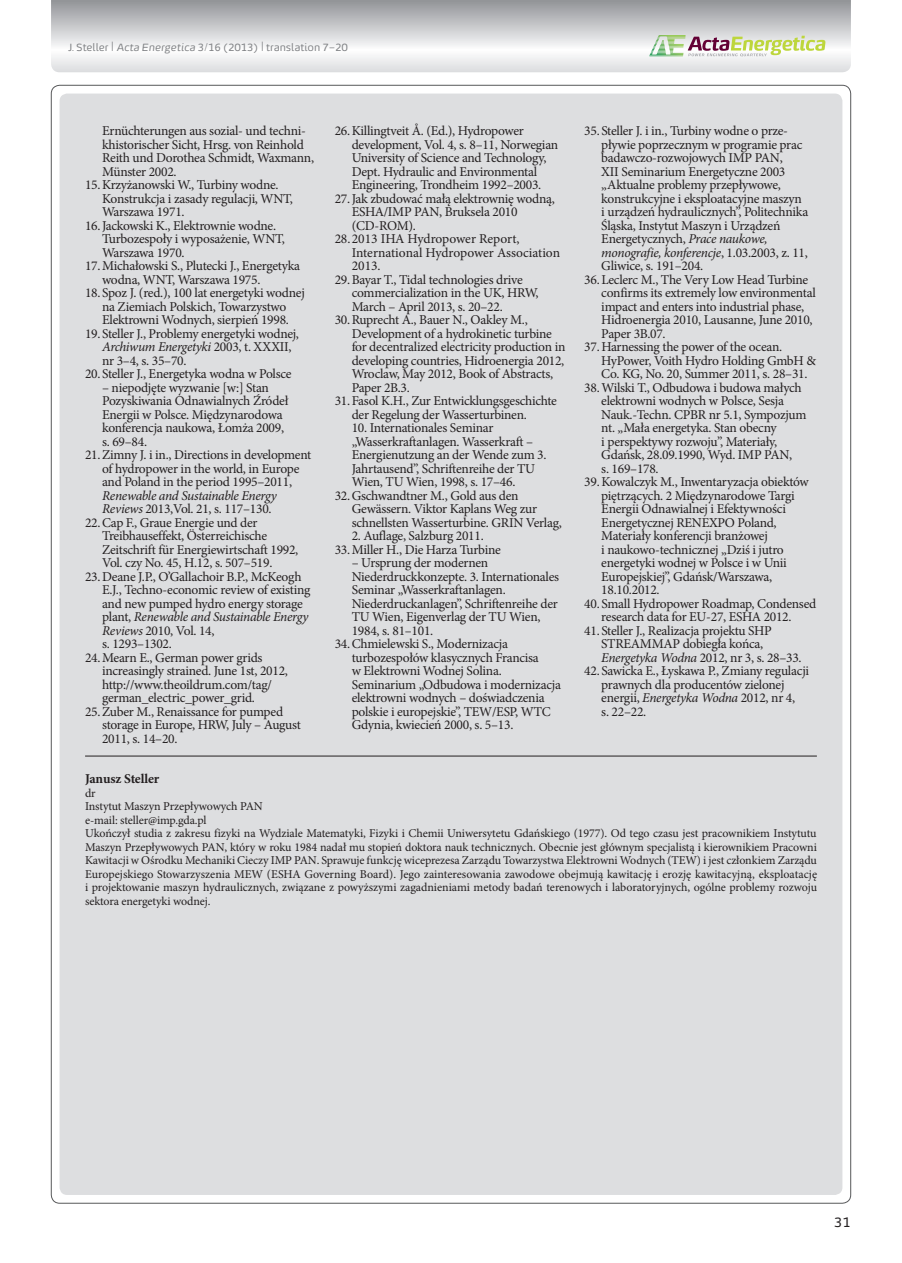
<style>
.page{position:relative;width:902px;height:1263px;background:#fff}
.page>*{position:absolute;margin:0;border:0;box-sizing:border-box;transform-origin:0 0}
.polska_bibliografia{font:13.5px/13.5px "Minion Pro";letter-spacing:-.02em;color:#231f20}
.polska_bibliografia-2{font:13.5px/13.5px "Minion Pro";color:#231f20}
.polski_body{font:700 13.5px "Minion Pro";letter-spacing:-.015em;color:#231f20}
.t1{font:13.5px "Energa";color:#231f20}
.polski_body-2{font:12px/13.5px "Minion Pro";letter-spacing:-.01em;color:#231f20;text-align:justify}
.polski_body-3{font:10.5px "Energa";letter-spacing:-.01em;color:#808285}
.s1{font-size:13.5px}
.s2{font-style:italic}
</style>
<div class="page">
<div style="left:60px;top:94px;width:782px;height:1101px;background:#dddee0;border-radius:8px"></div>
<svg style="left:51px;top:0;width:799px;height:72px"></svg>
<svg style="left:649px;top:35px;width:176px;height:21px"></svg>
<hr style="left:85px;top:756px;width:731px;height:1px;background:#231f20">
<p class="polski_body-3" style="left:68px;top:41px;width:281px">J. Steller <span class="s1">|</span> <span class="s2">Acta Energetica</span> 3/16 (2013) <span class="s1">|</span> translation 7–20</p>
<p class="polska_bibliografia" style="left:102px;top:124px;width:213px">Ernüchterungen aus sozial- und techni&shy;khistorischer Sicht, Hrsg. von Reinhold Reith und Dorothea Schmidt, Waxmann, Münster 2002.</p>
<p class="polska_bibliografia" style="left:102px;top:178px;width:192px;text-indent:-17px">15.Krzyżanowski W., Turbiny wodne.<br>Konstrukcja i zasady regulacji, WNT,<br>Warszawa 1971.</p>
<p class="polska_bibliografia" style="left:102px;top:219px;width:184px;text-indent:-17px">16.Jackowski K., Elektrownie wodne.<br>Turbozespoły i wyposażenie, WNT,<br>Warszawa 1970.</p>
<p class="polska_bibliografia" style="left:102px;top:259px;width:200px;text-indent:-17px">17.Michałowski S., Plutecki J., Energetyka wodna, WNT, Warszawa 1975.</p>
<p class="polska_bibliografia" style="left:85px;top:286px;width:221px;text-align:center">18.Spoz J. (red.), 100 lat energetyki wodnej na Ziemiach Polskich, Towarzystwo<br>Elektrowni Wodnych, sierpień 1998.</p>
<p class="polska_bibliografia" style="left:102px;top:327px;width:198px;text-indent:-17px">19.Steller J., Problemy energetyki wodnej,<br><span class="s2">Archiwum Energetyki</span> 2003, t. XXXII, nr 3–4, s. 35–70.</p>
<p class="polska_bibliografia" style="left:85px;top:367px;width:208px">20.Steller J., Energetyka wodna w Polsce</p>
<p class="polska_bibliografia" style="left:102px;top:381px;width:188px">– niepodjęte wyzwanie [w:] Stan<br>Pozyskiwania Odnawialnych Źródeł<br>Energii w Polsce. Międzynarodowa konferencja naukowa, Łomża 2009, s. 69–84.</p>
<p class="polska_bibliografia" style="left:102px;top:448px;width:211px;text-indent:-17px">21.Zimny J. i in., Directions in development of hydropower in the world, in Europe and Poland in the period 1995–2011, <span class="s2">Renewable and Sustainable Energy Reviews</span> 2013,Vol. 21, s. 117–130.</p>
<p class="polska_bibliografia" style="left:102px;top:516px;width:198px;text-indent:-17px">22.Cap F., Graue Energie und der Treibhauseffekt, Österreichische Zeitschrift für Energiewirtschaft 1992, Vol. czy No. 45, H.12, s. 507–519.</p>
<p class="polska_bibliografia" style="left:102px;top:570px;width:210px;text-indent:-17px">23.Deane J.P., O’Gallachoir B.P., McKeogh E.J., Techno-economic review of existing and new pumped hydro energy storage plant, <span class="s2">Renewable and Sustainable Energy Reviews</span> 2010, Vol. 14,<br>s. 1293–1302.</p>
<p class="polska_bibliografia" style="left:102px;top:651px;width:187px;text-indent:-17px">24.Mearn E., German power grids increasingly strained. June 1st, 2012, http://www.theoildrum.com/tag/ german_electric_power_grid.</p>
<p class="polska_bibliografia" style="left:102px;top:705px;width:200px;text-indent:-17px">25.Zuber M., Renaissance for pumped storage in Europe, HRW, July – August<br>2011, s. 14–20.</p>
<p class="polska_bibliografia" style="left:351px;top:124px;width:208px;text-indent:-17px">26.Killingtveit Å. (Ed.), Hydropower development, Vol. 4, s. 8–11, Norwegian University of Science and Technology, Dept. Hydraulic and Environmental Engineering, Trondheim 1992–2003.</p>
<p class="polska_bibliografia" style="left:351px;top:192px;width:204px;text-indent:-17px">27.Jak zbudować małą elektrownię wodną,<br>ESHA/IMP PAN, Bruksela 2010 (CD-ROM).</p>
<p class="polska_bibliografia-2" style="left:351px;top:232px;width:210px;text-indent:-17px">28.2013 IHA Hydropower Report,<br>International Hydropower Association<br>2013.</p>
<p class="polska_bibliografia" style="left:351px;top:273px;width:188px;text-indent:-17px">29.Bayar T., Tidal technologies drive commercialization in the UK, HRW,<br>March – April 2013, s. 20–22.</p>
<p class="polska_bibliografia" style="left:351px;top:313px;width:215px;text-indent:-17px">30.Ruprecht A., Bauer N., Oakley M., Development of a hydrokinetic turbine for decentralized electricity production in developing countries, Hidroenergia 2012, Wroclaw, May 2012, Book of Abstracts, Paper 2B.3.</p>
<p class="polska_bibliografia" style="left:351px;top:394px;width:207px;text-indent:-17px">31.Fasol K.H., Zur Entwicklungsgeschichte der Regelung der Wasserturbinen.</p>
<p class="polska_bibliografia" style="left:351px;top:421px;width:196px">10. Internationales Seminar „Wasserkraftanlagen. Wasserkraft – Energienutzung an der Wende zum 3.<br>Jahrtausend”, Schriftenreihe der TU Wien, TU Wien, 1998, s. 17–46.</p>
<p class="polska_bibliografia" style="left:351px;top:489px;width:212px;text-indent:-17px">32.Gschwandtner M., Gold aus den<br>Gewässern. Viktor Kaplans Weg zur schnellsten Wasserturbine. GRIN Verlag,</p>
<p class="polska_bibliografia" style="left:351px;top:529px;width:133px">2. Auflage, Salzburg 2011.</p>
<p class="polska_bibliografia" style="left:334px;top:543px;width:168px">33.Miller H., Die Harza Turbine</p>
<p class="polska_bibliografia" style="left:351px;top:556px;width:209px">– Ursprung der modernen<br>Niederdruckkonzepte. 3. Internationales<br>Seminar „Wasserkraftanlagen.<br>Niederdruckanlagen”, Schriftenreihe der<br>TU Wien, Eigenverlag der TU Wien,<br>1984, s. 81–101.</p>
<p class="polska_bibliografia" style="left:351px;top:637px;width:211px;text-indent:-17px">34.Chmielewski S., Modernizacja turbozespołów klasycznych Francisa<br>w Elektrowni Wodnej Solina.<br>Seminarium „Odbudowa i modernizacja elektrowni wodnych – doświadczenia polskie i europejskie”, TEW/ESP, WTC Gdynia, kwiecień 2000, s. 5–13.</p>
<p class="polska_bibliografia" style="left:601px;top:124px;width:208px;text-indent:-17px">35.Steller J. i in., Turbiny wodne o prze&shy;pływie poprzecznym w programie prac badawczo-rozwojowych IMP PAN,<br>XII Seminarium Energetyczne 2003 „Aktualne problemy przepływowe, konstrukcyjne i eksploatacyjne maszyn i urządzeń hydraulicznych”, Politechnika Śląska, Instytut Maszyn i Urządzeń Energetycznych, <span class="s2">Prace naukowe, monografie, konferencje</span>, 1.03.2003, z. 11, Gliwice, s. 191–204.</p>
<p class="polska_bibliografia" style="left:601px;top:273px;width:216px;text-indent:-17px">36.Leclerc M., The Very Low Head Turbine confirms its extremely low environmental impact and enters into industrial phase, Hidroenergia 2010, Lausanne, June 2010, Paper 3B.07.</p>
<p class="polska_bibliografia" style="left:601px;top:340px;width:216px;text-indent:-17px">37.Harnessing the power of the ocean.<br>HyPower, Voith Hydro Holding GmbH &amp;<br>Co. KG, No. 20, Summer 2011, s. 28–31.</p>
<p class="polska_bibliografia" style="left:601px;top:381px;width:207px;text-indent:-17px">38.Wilski T., Odbudowa i budowa małych elektrowni wodnych w Polsce, Sesja<br>Nauk.-Techn. CPBR nr 5.1, Sympozjum nt. „Mała energetyka. Stan obecny<br>i perspektywy rozwoju”, Materiały,<br>Gdańsk, 28.09.1990, Wyd. IMP PAN,<br>s. 169–178.</p>
<p class="polska_bibliografia" style="left:601px;top:475px;width:209px;text-indent:-17px">39.Kowalczyk M., Inwentaryzacja obiektów piętrzących. 2 Międzynarodowe Targi Energii Odnawialnej i Efektywności Energetycznej RENEXPO Poland, Materiały konferencji branżowej<br>i naukowo-technicznej „Dziś i jutro energetyki wodnej w Polsce i w Unii Europejskiej”, Gdańsk/Warszawa, 18.10.2012.</p>
<p class="polska_bibliografia" style="left:584px;top:597px;width:233px;text-align:center">40.Small Hydropower Roadmap, Condensed research data for EU-27, ESHA 2012.</p>
<p class="polska_bibliografia" style="left:601px;top:624px;width:202px;text-indent:-17px">41.Steller J., Realizacja projektu SHP<br>STREAMMAP dobiegła końca,<br><span class="s2">Energetyka Wodna</span> 2012, nr 3, s. 28–33.</p>
<p class="polska_bibliografia" style="left:601px;top:664px;width:209px;text-indent:-17px">42.Sawicka E., Łyskawa P., Zmiany regulacji prawnych dla producentów zielonej energii, <span class="s2">Energetyka Wodna</span> 2012, nr 4,<br>s. 22–22.</p>
<p class="polski_body" style="left:85px;top:769px;width:76px">Janusz Steller</p>
<p class="polski_body-2" style="left:85px;top:786px;width:12px">dr</p>
<p class="polski_body-2" style="left:85px;top:799px;width:179px">Instytut Maszyn Przepływowych PAN</p>
<p class="polski_body-2" style="left:85px;top:813px;width:123px">e-mail: steller@imp.gda.pl</p>
<p class="polski_body-2" style="left:85px;top:826px;width:733px">Ukończył studia z zakresu fizyki na Wydziale Matematyki, Fizyki i Chemii Uniwersytetu Gdańskiego (1977). Od tego czasu jest pracownikiem Instytutu Maszyn Przepływowych PAN, który w roku 1984 nadał mu stopień doktora nauk technicznych. Obecnie jest głównym specjalistą i kierownikiem Pracowni Kawitacji w Ośrodku Mechaniki Cieczy IMP PAN. Sprawuje funkcję wiceprezesa Zarządu Towarzystwa Elektrowni Wodnych (TEW) i jest członkiem Zarządu Europejskiego Stowarzyszenia MEW (ESHA Governing Board). Jego zainteresowania zawodowe obejmują kawitację i erozję kawitacyjną, eksploatację i projektowanie maszyn hydraulicznych, związane z powyższymi zagadnieniami metody badań terenowych i laboratoryjnych, ogólne problemy rozwoju sektora energetyki wodnej.</p>
<p class="t1" style="left:834px;top:1213px;width:18px">31</p>
</div>
